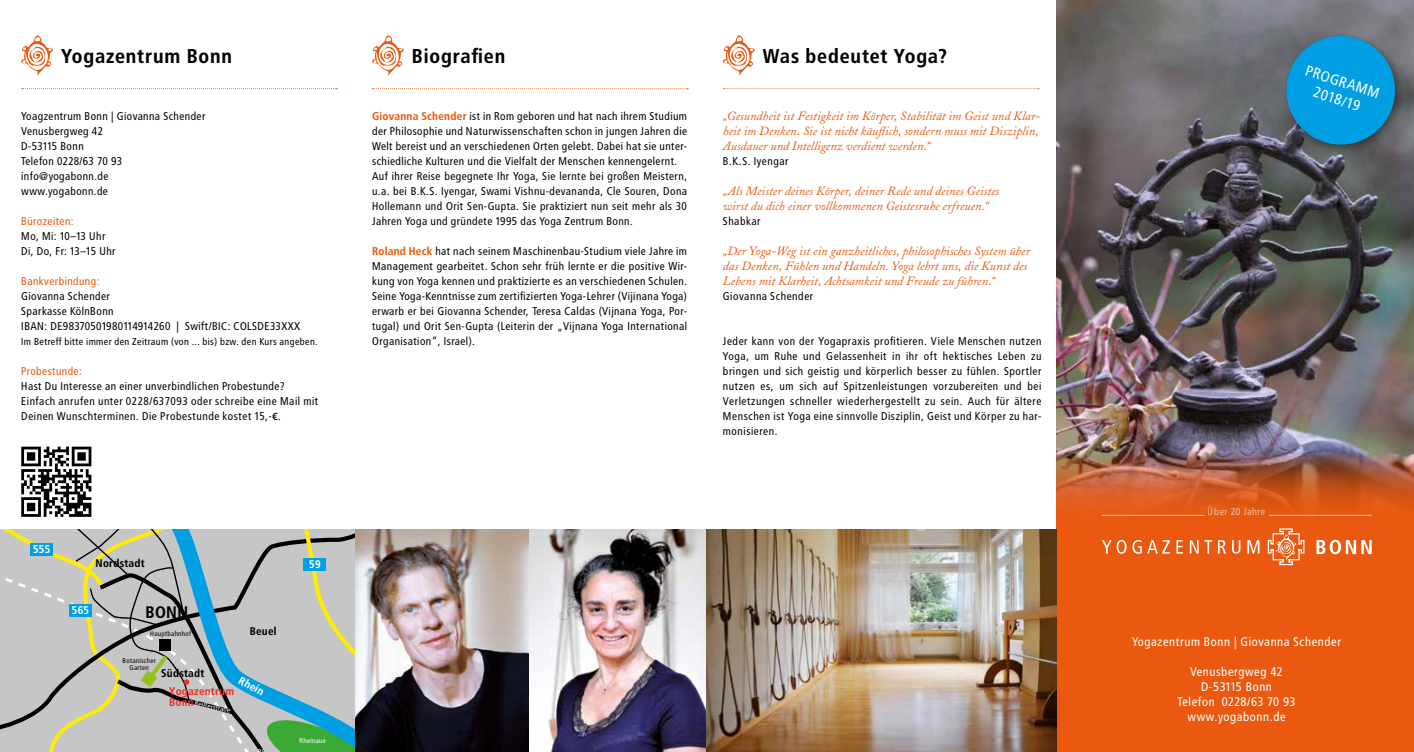
<style>
.page{position:relative;width:1414px;height:752px;background:#fff}
.page>*{position:absolute;margin:0;border:0;box-sizing:border-box;transform-origin:0 0}
.t1{font:700 20px "Transit";letter-spacing:.02em;color:#000}
.t2{font:700 16.62px "Transit";color:#000}
.t3{font:15px/18px "Transit";color:#fff;text-align:center}
.t4{font:italic 12.5px/15px "Adobe Caslon";letter-spacing:.005em;color:#ea590f}
.t5{font:12.5px/15px "Transit";letter-spacing:.01em;color:#fff;text-align:center}
.t6{font:11.25px/15px "Transit";color:#000}
.t7{font:11.25px "Transit";color:#ea590f}
.t8{font:700 11.12px "Transit";color:#000}
.t9{font:700 11.12px/11.1px "Transit";color:#e7332a}
.t10{font:700 11.12px "Transit";color:#fff}
.t11{font:10px "Transit";color:#000}
.t12{font:10px "Transit";letter-spacing:.01em;color:#fff}
.t13{font:7px/7px "Transit";color:#000;text-align:center}
.t14{font:7px "Transit";color:#fff}
.s1{font-family:"Open Sans";font-weight:600;font-size:10px}
.s2{font-weight:700;color:#ea590f}
</style>
<div class="page">
<img style="left:1056px;top:0;width:358px;height:452px">
<img style="left:1056px;top:452px;width:358px;height:72px">
<div style="left:1056px;top:524px;width:358px;height:227px;background:#ea590f"></div>
<img style="left:354px;top:529px;width:702px;height:222px">
<svg style="left:0;top:529px;width:258px;height:222px;background:#b0b8b5"></svg>
<div style="left:69px;top:603px;width:23px;height:13px;background:#009fe3"></div>
<div style="left:31px;top:543px;width:22px;height:12px;background:#009fe3"></div>
<svg style="left:22px;top:88px;width:315px;height:1px"></svg>
<svg style="left:372px;top:88px;width:316px;height:1px"></svg>
<svg style="left:723px;top:88px;width:316px;height:1px"></svg>
<svg style="left:1267px;top:528px;width:38px;height:37px"></svg>
<svg style="left:1316px;top:539px;width:55px;height:15px"></svg>
<svg style="left:1102px;top:540px;width:24px;height:13px"></svg>
<svg style="left:1132px;top:540px;width:38px;height:13px"></svg>
<svg style="left:1176px;top:540px;width:7px;height:13px"></svg>
<svg style="left:1190px;top:540px;width:8px;height:13px"></svg>
<svg style="left:1204px;top:540px;width:8px;height:13px"></svg>
<svg style="left:1218px;top:540px;width:8px;height:13px"></svg>
<svg style="left:1232px;top:540px;width:8px;height:13px"></svg>
<svg style="left:1247px;top:540px;width:12px;height:13px"></svg>
<svg style="left:372px;top:35px;width:32px;height:41px"></svg>
<svg style="left:723px;top:35px;width:32px;height:41px"></svg>
<svg style="left:21px;top:35px;width:32px;height:41px"></svg>
<hr style="left:1102px;top:514px;width:102px;height:1px;background:#fff">
<hr style="left:1269px;top:514px;width:102px;height:1px;background:#fff">
<div style="left:1282px;top:32px;width:122px;height:122px;background:#000;opacity:.17"></div>
<svg style="left:1280px;top:29px;width:121px;height:122px;background:#2488b5"></svg>
<svg style="left:21px;top:446px;width:70px;height:70px"></svg>
<svg style="left:258px;top:529px;width:96px;height:223px;background:#a4bcb2"></svg>
<h1 class="t1" style="left:61px;top:44px;width:173px">Yogazentrum Bonn</h1>
<h1 class="t1" style="left:412px;top:44px;width:95px">Biografien</h1>
<h1 class="t1" style="left:763px;top:44px;width:186px">Was bedeutet Yoga?</h1>
<p class="t6" style="left:21px;top:109px;width:186px">Yoagzentrum Bonn | Giovanna Schender<br>Venusbergweg 42<br>D-53115 Bonn<br>Telefon 0228/63 70 93 info@yogabonn.de<br>www.yogabonn.de</p>
<p class="t7" style="left:21px;top:215px;width:54px">Bürozeiten:</p>
<p class="t6" style="left:21px;top:229px;width:96px">Mo, Mi: 10–13 Uhr<br>Di, Do, Fr: 13–15 Uhr</p>
<p class="t7" style="left:21px;top:275px;width:80px">Bankverbindung:</p>
<p class="t6" style="left:21px;top:289px;width:281px">Giovanna Schender<br>Sparkasse KölnBonn<br>IBAN: DE98370501980114914260 | Swift/BIC: COLSDE33XXX</p>
<p class="t11" style="left:21px;top:336px;width:298px">Im Betreff bitte immer den Zeitraum (von ... bis) bzw. den Kurs angeben.</p>
<p class="t7" style="left:21px;top:365px;width:62px">Probestunde:</p>
<p class="t6" style="left:21px;top:379px;width:299px">Hast Du Interesse an einer unverbindlichen Probestunde?<br>Einfach anrufen unter 0228/637093 oder schreibe eine Mail mit<br>Deinen Wunschterminen. Die Probestunde kostet 15,-<span class="s1">€</span>.</p>
<p class="t10" style="left:33px;top:542px;width:19px">555</p>
<p class="t8" style="left:96px;top:555px;width:51px">Nordstadt</p>
<p class="t10" style="left:72px;top:603px;width:19px">565</p>
<h2 class="t2" style="left:145px;top:601px;width:45px">BONN</h2>
<p class="t13" style="left:150px;top:629px;width:43px">Hauptbahnhof</p>
<p class="t8" style="left:250px;top:624px;width:29px">Beuel</p>
<p class="t13" style="left:123px;top:656px;width:35px">Botanischer<br>Garten</p>
<p class="t8" style="left:161px;top:666px;width:45px">Südstadt</p>
<p class="t9" style="left:169px;top:685px;width:67px">Yogazentrum<br>Bonn</p>
<p class="t10" style="left:243px;top:673px;width:29px;rotate:29deg">Rhein</p>
<p class="t14" style="left:196px;top:698px;width:38px;rotate:13deg">Reuterstraße</p>
<p class="t10" style="left:309px;top:557px;width:13px">59</p>
<p class="t14" style="left:300px;top:736px;width:28px">Rheinaue</p>
<p class="t6" style="left:372px;top:109px;width:317px"><span class="s2">Giovanna Schender</span> ist in Rom geboren und hat nach ihrem Studium der Philosophie und Naturwissenschaften schon in jungen Jahren die Welt bereist und an verschiedenen Orten gelebt. Dabei hat sie unter&shy;schiedliche Kulturen und die Vielfalt der Menschen kennengelernt.<br>Auf ihrer Reise begegnete Ihr Yoga, Sie lernte bei großen Meistern, u.a. bei B.K.S. Iyengar, Swami Vishnu-devananda, Cle Souren, Dona Hollemann und Orit Sen-Gupta. Sie praktiziert nun seit mehr als 30<br>Jahren Yoga und gründete 1995 das Yoga Zentrum Bonn.</p>
<p class="t6" style="left:372px;top:244px;width:317px;text-align:justify"><span class="s2">Roland Heck</span> hat nach seinem Maschinenbau-Studium viele Jahre im Management gearbeitet. Schon sehr früh lernte er die positive Wir&shy;kung von Yoga kennen und praktizierte es an verschiedenen Schulen.<br>Seine Yoga-Kenntnisse zum zertifizierten Yoga-Lehrer (Vijinana Yoga) erwarb er bei Giovanna Schender, Teresa Caldas (Vijnana Yoga, Por&shy;tugal) und Orit Sen-Gupta (Leiterin der „Vijnana Yoga International Organisation“, Israel).</p>
<p class="t4" style="left:723px;top:109px;width:319px">„Gesundheit ist Festigkeit im Körper, Stabilität im Geist und Klar&shy;heit im Denken. Sie ist nicht käuflich, sondern muss mit Disziplin,<br>Ausdauer und Intelligenz verdient werden.“</p>
<p class="t6" style="left:723px;top:154px;width:68px">B.K.S. Iyengar</p>
<p class="t4" style="left:723px;top:184px;width:278px">„Als Meister deines Körper, deiner Rede und deines Geistes wirst du dich einer vollkommenen Geistesruhe erfreuen.“</p>
<p class="t6" style="left:723px;top:214px;width:40px">Shabkar</p>
<p class="t4" style="left:723px;top:244px;width:309px">„Der Yoga-Weg ist ein ganzheitliches, philosophisches System über das Denken, Fühlen und Handeln. Yoga lehrt uns, die Kunst des<br>Lebens mit Klarheit, Achtsamkeit und Freude zu führen.“</p>
<p class="t6" style="left:723px;top:289px;width:92px">Giovanna Schender</p>
<p class="t6" style="left:723px;top:334px;width:320px;text-align:justify">Jeder kann von der Yogapraxis profitieren. Viele Menschen nutzen Yoga, um Ruhe und Gelassenheit in ihr oft hektisches Leben zu bringen und sich geistig und körperlich besser zu fühlen. Sportler nutzen es, um sich auf Spitzenleistungen vorzubereiten und bei Verletzungen schneller wiederhergestellt zu sein. Auch für ältere Menschen ist Yoga eine sinnvolle Disziplin, Geist und Körper zu har&shy;monisieren.</p>
<h3 class="t3" style="left:1309px;top:61px;width:79px;rotate:18deg">PROGRAMM<br>2018/19</h3>
<p class="t12" style="left:1208px;top:505px;width:59px">Über 20 Jahre</p>
<p class="t5" style="left:1132px;top:633px;width:211px">Yogazentrum Bonn | Giovanna Schender</p>
<p class="t5" style="left:1177px;top:663px;width:120px">Venusbergweg 42<br>D-53115 Bonn<br>Telefon 0228/63 70 93 www.yogabonn.de</p>
</div>
